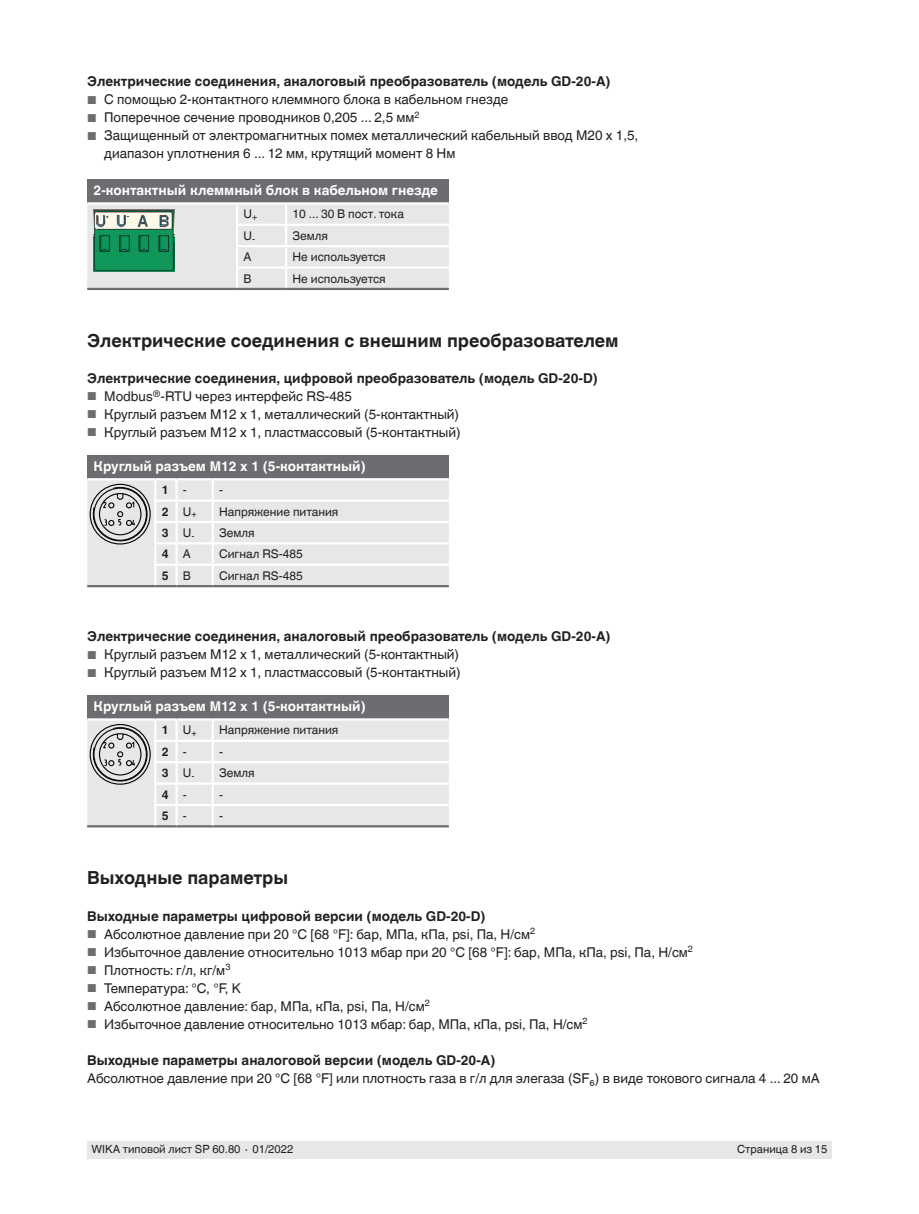
<style>
.page{position:relative;width:919px;height:1214px;background:#fff}
.page>*{position:absolute;margin:0;border:0;box-sizing:border-box;transform-origin:0 0}
.t1{font:700 18px "Helvetica World";color:#231f20}
.t2{font:13.5px/18px "Helvetica World";color:#231f20}
.t3{font:700 13.5px "Helvetica World";color:#231f20}
.t4{font:700 13.5px "Helvetica World";color:#fff}
.t5{font:12px "Helvetica World";color:#231f20}
.t6{font:700 12px "Helvetica World";color:#231f20}
.t7{font:11.25px "Helvetica World";color:#231f20}
.s1{font-size:11.55px;color:#6c6d70}
.s2{font-weight:400}
</style>
<div class="page">
<div style="left:87px;top:1140px;width:744px;height:18px;background:#e6e7e9"></div>
<svg style="left:87px;top:1140px;width:744px;height:1px"></svg>
<div style="left:87px;top:179px;width:362px;height:24px;background:#6c6d70"></div>
<hr style="left:87px;top:288px;width:150px;height:2px;background:#6c6d70">
<hr style="left:87px;top:202px;width:150px;height:2px;background:#fff">
<hr style="left:286px;top:202px;width:163px;height:2px;background:#fff">
<hr style="left:237px;top:202px;width:49px;height:2px;background:#fff">
<svg style="left:87px;top:203px;width:362px;height:86px"></svg>
<hr style="left:237px;top:288px;width:49px;height:2px;background:#6c6d70">
<hr style="left:286px;top:288px;width:163px;height:2px;background:#6c6d70">
<img style="left:94px;top:210px;width:80px;height:61px">
<div style="left:87px;top:455px;width:362px;height:24px;background:#6c6d70"></div>
<hr style="left:87px;top:585px;width:68px;height:2px;background:#6c6d70">
<hr style="left:155px;top:585px;width:21px;height:2px;background:#6c6d70">
<hr style="left:176px;top:585px;width:37px;height:2px;background:#6c6d70">
<hr style="left:213px;top:585px;width:236px;height:2px;background:#6c6d70">
<hr style="left:87px;top:478px;width:68px;height:2px;background:#fff">
<hr style="left:155px;top:478px;width:21px;height:2px;background:#fff">
<hr style="left:176px;top:478px;width:37px;height:2px;background:#fff">
<hr style="left:213px;top:478px;width:236px;height:2px;background:#fff">
<div style="left:87px;top:695px;width:362px;height:24px;background:#6c6d70"></div>
<hr style="left:87px;top:825px;width:68px;height:2px;background:#6c6d70">
<hr style="left:155px;top:825px;width:21px;height:2px;background:#6c6d70">
<hr style="left:176px;top:825px;width:37px;height:2px;background:#6c6d70">
<hr style="left:213px;top:825px;width:236px;height:2px;background:#6c6d70">
<hr style="left:87px;top:718px;width:68px;height:2px;background:#fff">
<hr style="left:155px;top:718px;width:21px;height:2px;background:#fff">
<hr style="left:176px;top:718px;width:37px;height:2px;background:#fff">
<hr style="left:213px;top:718px;width:236px;height:2px;background:#fff">
<svg style="left:87px;top:479px;width:362px;height:107px"></svg>
<svg style="left:87px;top:719px;width:362px;height:107px"></svg>
<p class="t3" style="left:87px;top:74px;width:525px">Электрические соединения, аналоговый преобразователь (модель GD-20-A)</p>
<p class="t2" style="left:87px;top:91px;width:422px"><span class="s1">■</span> С помощью 2-контактного клеммного блока в кабельном гнезде</p>
<p class="t2" style="left:87px;top:109px;width:334px"><span class="s1">■</span> Поперечное сечение проводников 0,205 ... 2,5 мм<sup>2</sup></p>
<p class="t2" style="left:104px;top:127px;width:535px;text-indent:-17px"><span class="s1">■</span> Защищенный от электромагнитных помех металлический кабельный ввод M20 x 1,5, диапазон уплотнения 6 ... 12 мм, крутящий момент 8 Нм</p>
<p class="t4" style="left:94px;top:183px;width:346px">2-контактный клеммный блок в кабельном гнезде</p>
<p class="t5" style="left:243px;top:207px;width:15px">U<sub>+</sub></p>
<p class="t5" style="left:292px;top:207px;width:113px">10 ... 30 В пост. тока</p>
<p class="t5" style="left:243px;top:229px;width:13px">U<sub>-</sub></p>
<p class="t5" style="left:292px;top:229px;width:37px">Земля</p>
<p class="t5" style="left:243px;top:250px;width:10px">A</p>
<p class="t5" style="left:292px;top:250px;width:95px">Не используется</p>
<p class="t5" style="left:243px;top:271px;width:10px">B</p>
<p class="t5" style="left:292px;top:271px;width:95px">Не используется</p>
<h1 class="t1" style="left:87px;top:330px;width:533px">Электрические соединения с внешним преобразователем</h1>
<p class="t3" style="left:87px;top:370px;width:512px">Электрические соединения, цифровой преобразователь (модель GD-20-D)</p>
<p class="t2" style="left:87px;top:387px;width:266px"><span class="s1">■</span> Modbus<sup>®</sup>-RTU через интерфейс RS-485</p>
<p class="t2" style="left:87px;top:405px;width:373px"><span class="s1">■</span> Круглый разъем M12 x 1, металлический (5-контактный)</p>
<p class="t2" style="left:87px;top:423px;width:375px"><span class="s1">■</span> Круглый разъем M12 x 1, пластмассовый (5-контактный)</p>
<p class="t4" style="left:94px;top:458px;width:273px">Круглый разъем M12 x 1 (5-контактный)</p>
<p class="t6" style="left:162px;top:483px;width:27px">1 <span class="s2">-</span></p>
<p class="t5" style="left:219px;top:483px;width:5px">-</p>
<p class="t6" style="left:162px;top:504px;width:37px">2 <span class="s2">U</span><sub>+</sub></p>
<p class="t5" style="left:219px;top:504px;width:121px">Напряжение питания</p>
<p class="t6" style="left:162px;top:526px;width:34px">3 <span class="s2">U</span><sub>-</sub></p>
<p class="t5" style="left:219px;top:526px;width:37px">Земля</p>
<p class="t6" style="left:162px;top:547px;width:31px">4 <span class="s2">A</span></p>
<p class="t5" style="left:219px;top:547px;width:85px">Сигнал RS-485</p>
<p class="t6" style="left:162px;top:568px;width:31px">5 <span class="s2">B</span></p>
<p class="t5" style="left:219px;top:568px;width:85px">Сигнал RS-485</p>
<p class="t3" style="left:87px;top:628px;width:525px">Электрические соединения, аналоговый преобразователь (модель GD-20-A)</p>
<p class="t2" style="left:87px;top:645px;width:373px"><span class="s1">■</span> Круглый разъем M12 x 1, металлический (5-контактный)</p>
<p class="t2" style="left:87px;top:663px;width:375px"><span class="s1">■</span> Круглый разъем M12 x 1, пластмассовый (5-контактный)</p>
<p class="t4" style="left:94px;top:699px;width:273px">Круглый разъем M12 x 1 (5-контактный)</p>
<p class="t6" style="left:162px;top:723px;width:37px">1 <span class="s2">U</span><sub>+</sub></p>
<p class="t5" style="left:219px;top:723px;width:121px">Напряжение питания</p>
<p class="t6" style="left:162px;top:744px;width:27px">2 <span class="s2">-</span></p>
<p class="t5" style="left:219px;top:744px;width:5px">-</p>
<p class="t6" style="left:162px;top:766px;width:34px">3 <span class="s2">U</span><sub>-</sub></p>
<p class="t5" style="left:219px;top:766px;width:37px">Земля</p>
<p class="t6" style="left:162px;top:787px;width:27px">4 <span class="s2">-</span></p>
<p class="t5" style="left:219px;top:787px;width:5px">-</p>
<p class="t6" style="left:162px;top:808px;width:27px">5 <span class="s2">-</span></p>
<p class="t5" style="left:219px;top:808px;width:5px">-</p>
<h1 class="t1" style="left:87px;top:867px;width:202px">Выходные параметры</h1>
<p class="t3" style="left:87px;top:908px;width:400px">Выходные параметры цифровой версии (модель GD-20-D)</p>
<p class="t2" style="left:87px;top:924px;width:449px"><span class="s1">■</span> Абсолютное давление при 20 °C [68 °F]: бар, МПа, кПа, psi, Па, Н/см<sup>2</sup></p>
<p class="t2" style="left:87px;top:942px;width:607px"><span class="s1">■</span> Избыточное давление относительно 1013 мбар при 20 °C [68 °F]: бар, МПа, кПа, psi, Па, Н/см<sup>2</sup></p>
<p class="t2" style="left:87px;top:960px;width:145px"><span class="s1">■</span> Плотность: г/л, кг/м<sup>3</sup></p>
<p class="t2" style="left:87px;top:978px;width:155px"><span class="s1">■</span> Температура: °C, °F, K</p>
<p class="t2" style="left:87px;top:996px;width:344px"><span class="s1">■</span> Абсолютное давление: бар, МПа, кПа, psi, Па, Н/см<sup>2</sup></p>
<p class="t2" style="left:87px;top:1014px;width:502px"><span class="s1">■</span> Избыточное давление относительно 1013 мбар: бар, МПа, кПа, psi, Па, Н/см<sup>2</sup></p>
<p class="t3" style="left:87px;top:1052px;width:410px">Выходные параметры аналоговой версии (модель GD-20-A)</p>
<p class="t2" style="left:87px;top:1068px;width:734px">Абсолютное давление при 20 °C [68 °F] или плотность газа в г/л для элегаза (SF₆) в виде токового сигнала 4 ... 20 мА</p>
<p class="t7" style="left:91px;top:1142px;width:203px">WIKA типовой лист SP 60.80 ∙ 01/2022</p>
<p class="t7" style="left:737px;top:1142px;width:92px">Страница 8 из 15</p>
</div>
